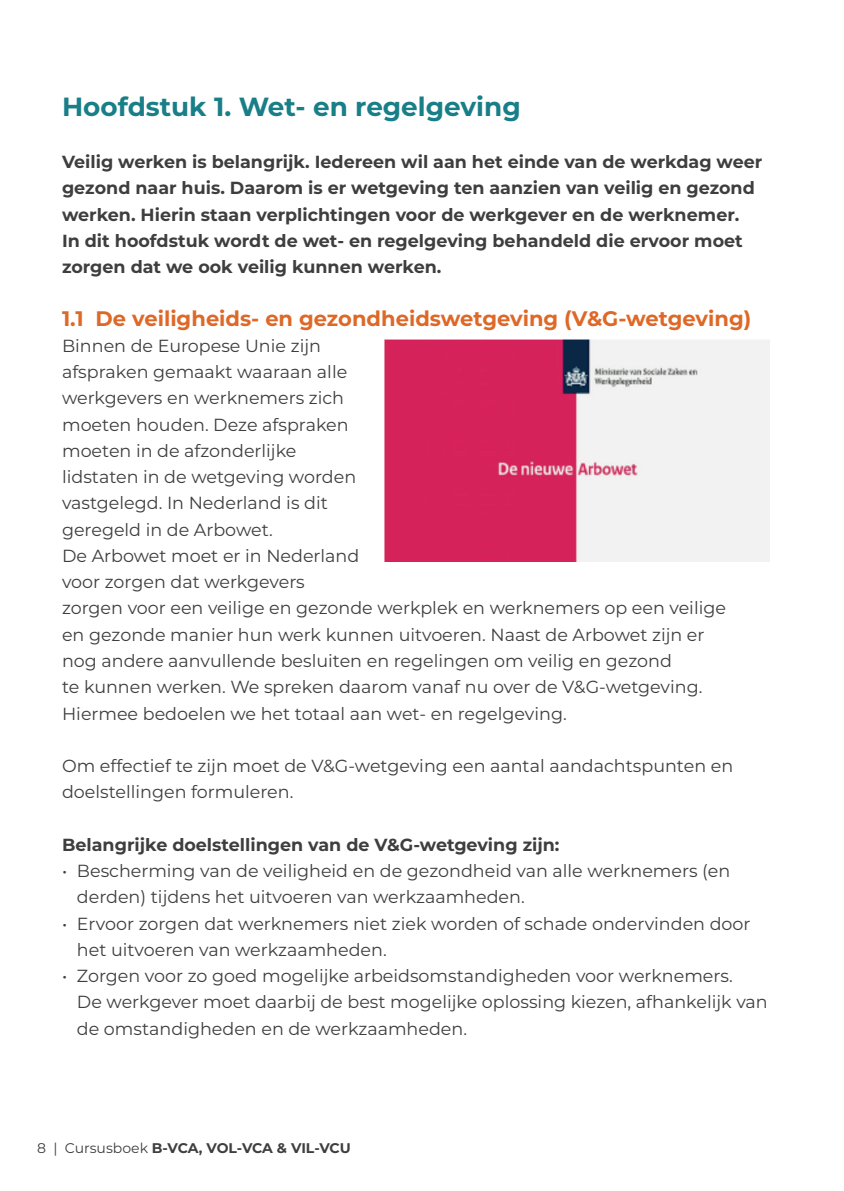
<style>
.page{position:relative;width:844px;height:1191px;background:#fff}
.page>*{position:absolute;margin:0;border:0;box-sizing:border-box;transform-origin:0 0}
.Platte_Tekst_Zwart{font:700 26.25px "Montserrat";color:#187e87}
.Platte_Tekst_Zwart-2{font:700 21px "Montserrat";color:#de6827}
.Platte_Tekst_Zwart-3{font:17.5px/26.2px "Montserrat";color:#3e3e3f}
.Platte_Tekst_Zwart-4{font:700 17.5px/26.2px "Montserrat";color:#3e3e3f}
.t1{font:700 14px "Montserrat";letter-spacing:-.015em;color:#3e3e3f}
.s1{font-weight:400}
</style>
<div class="page">
<img style="left:384px;top:339px;width:385px;height:223px">
<p class="Platte_Tekst_Zwart" style="left:62px;top:87px;width:460px">Hoofdstuk 1. Wet- en regelgeving</p>
<p class="Platte_Tekst_Zwart-4" style="left:62px;top:148px;width:701px">Veilig werken is belangrijk. Iedereen wil aan het einde van de werkdag weer gezond naar huis. Daarom is er wetgeving ten aanzien van veilig en gezond werken. Hierin staan verplichtingen voor de werkgever en de werknemer.<br>In dit hoofdstuk wordt de wet- en regelgeving behandeld die ervoor moet zorgen dat we ook veilig kunnen werken.</p>
<p class="Platte_Tekst_Zwart-2" style="left:62px;top:303px;width:690px">1.1 De veiligheids- en gezondheidswetgeving (V&amp;G-wetgeving)</p>
<p class="Platte_Tekst_Zwart-3" style="left:62px;top:332px;width:665px">Binnen de Europese Unie zijn<br>afspraken gemaakt waaraan alle<br>werkgevers en werknemers zich<br>moeten houden. Deze afspraken<br>moeten in de afzonderlijke<br>lidstaten in de wetgeving worden<br>vastgelegd. In Nederland is dit<br>geregeld in de Arbowet.<br>De Arbowet moet er in Nederland<br>voor zorgen dat werkgevers<br>zorgen voor een veilige en gezonde werkplek en werknemers op een veilige en gezonde manier hun werk kunnen uitvoeren. Naast de Arbowet zijn er nog andere aanvullende besluiten en regelingen om veilig en gezond<br>te kunnen werken. We spreken daarom vanaf nu over de V&amp;G-wetgeving.<br>Hiermee bedoelen we het totaal aan wet- en regelgeving.</p>
<p class="Platte_Tekst_Zwart-3" style="left:62px;top:752px;width:672px">Om effectief te zijn moet de V&amp;G-wetgeving een aantal aandachtspunten en doelstellingen formuleren.</p>
<p class="Platte_Tekst_Zwart-4" style="left:62px;top:830px;width:499px">Belangrijke doelstellingen van de V&amp;G-wetgeving zijn:</p>
<p class="Platte_Tekst_Zwart-3" style="left:77px;top:857px;width:654px;text-indent:-15px">• Bescherming van de veiligheid en de gezondheid van alle werknemers (en derden) tijdens het uitvoeren van werkzaamheden.</p>
<p class="Platte_Tekst_Zwart-3" style="left:77px;top:909px;width:675px;text-indent:-15px">• Ervoor zorgen dat werknemers niet ziek worden of schade ondervinden door het uitvoeren van werkzaamheden.</p>
<p class="Platte_Tekst_Zwart-3" style="left:77px;top:962px;width:692px;text-indent:-15px">• Zorgen voor zo goed mogelijke arbeidsomstandigheden voor werknemers.<br>De werkgever moet daarbij de best mogelijke oplossing kiezen, afhankelijk van de omstandigheden en de werkzaamheden.</p>
<p class="t1" style="left:37px;top:1138px;width:315px"><span class="s1">8 | Cursusboek</span> B-VCA, VOL-VCA &amp; VIL-VCU</p>
</div>
